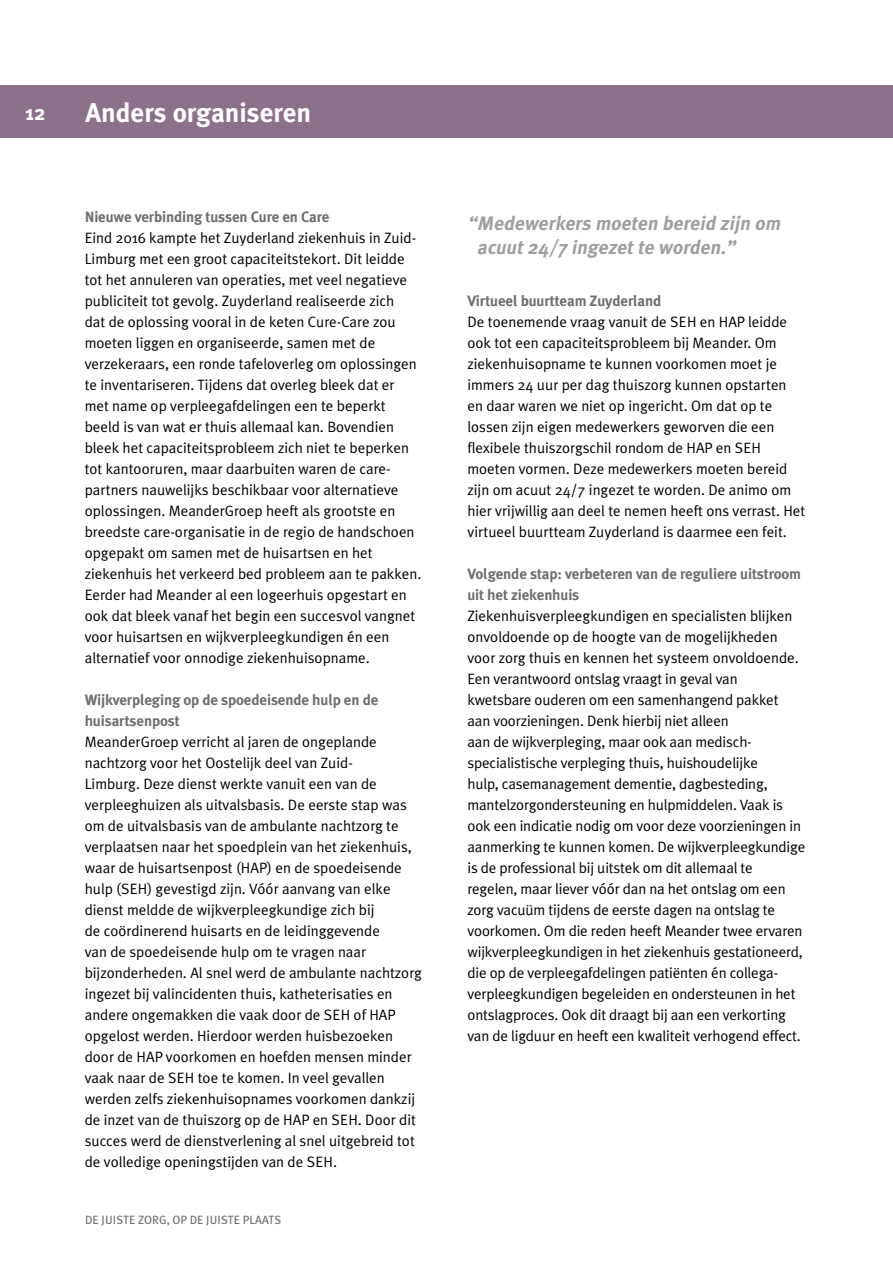
<style>
.page{position:relative;width:893px;height:1263px;background:#fff}
.page>*{position:absolute;margin:0;border:0;box-sizing:border-box;transform-origin:0 0}
.t1{font:700 27px "Meta Plus";color:#fff}
.t2{font:700 21px "Meta Plus";color:#fff}
.t3{font:italic 700 19.5px/24px "Meta Plus";color:#9f9f9f}
.t4{font:15px/21px "Meta Plus";color:#000}
.t5{font:700 15px/21px "Meta Plus";letter-spacing:-.01em;color:#6f6f6f}
.t6{font:12px "Meta Plus Book Caps";letter-spacing:.005em;color:#6f6f6f}
</style>
<div class="page">
<div style="left:0;top:86px;width:893px;height:52px;background:#8c718b"></div>
<h2 class="t2" style="left:26px;top:100px;width:21px">12</h2>
<h1 class="t1" style="left:85px;top:97px;width:227px">Anders organiseren</h1>
<p class="t5" style="left:85px;top:206px;width:246px">Nieuwe verbinding tussen Cure en Care</p>
<p class="t4" style="left:85px;top:227px;width:338px">Eind 2016 kampte het Zuyderland ziekenhuis in Zuid-Limburg met een groot capaciteitstekort. Dit leidde tot het annuleren van operaties, met veel negatieve publiciteit tot gevolg. Zuyderland realiseerde zich<br>dat de oplossing vooral in de keten Cure-Care zou moeten liggen en organiseerde, samen met de verzekeraars, een ronde tafeloverleg om oplossingen te inventariseren. Tijdens dat overleg bleek dat er met name op verpleegafdelingen een te beperkt beeld is van wat er thuis allemaal kan. Bovendien bleek het capaciteitsprobleem zich niet te beperken tot kantooruren, maar daarbuiten waren de care&shy;partners nauwelijks beschikbaar voor alternatieve oplossingen. MeanderGroep heeft als grootste en breedste care-organisatie in de regio de handschoen opgepakt om samen met de huisartsen en het ziekenhuis het verkeerd bed probleem aan te pakken.<br>Eerder had Meander al een logeerhuis opgestart en ook dat bleek vanaf het begin een succesvol vangnet voor huisartsen en wijkverpleegkundigen én een alternatief voor onnodige ziekenhuisopname.</p>
<p class="t5" style="left:85px;top:689px;width:295px">Wijkverpleging op de spoedeisende hulp en de huisartsenpost</p>
<p class="t4" style="left:85px;top:731px;width:339px">MeanderGroep verricht al jaren de ongeplande nachtzorg voor het Oostelijk deel van Zuid-<br>Limburg. Deze dienst werkte vanuit een van de verpleeghuizen als uitvalsbasis. De eerste stap was om de uitvalsbasis van de ambulante nachtzorg te verplaatsen naar het spoedplein van het ziekenhuis, waar de huisartsenpost (HAP) en de spoedeisende hulp (SEH) gevestigd zijn. Vóór aanvang van elke dienst meldde de wijkverpleegkundige zich bij<br>de coördinerend huisarts en de leidinggevende<br>van de spoedeisende hulp om te vragen naar bijzonderheden. Al snel werd de ambulante nachtzorg ingezet bij valincidenten thuis, katheterisaties en andere ongemakken die vaak door de SEH of HAP opgelost werden. Hierdoor werden huisbezoeken door de HAP voorkomen en hoefden mensen minder vaak naar de SEH toe te komen. In veel gevallen werden zelfs ziekenhuisopnames voorkomen dankzij de inzet van de thuiszorg op de HAP en SEH. Door dit succes werd de dienstverlening al snel uitgebreid tot de volledige openingstijden van de SEH.</p>
<p class="t6" style="left:85px;top:1213px;width:198px">DE JUISTE ZORG, OP DE JUISTE PLAATS</p>
<h3 class="t3" style="left:477px;top:212px;width:309px;text-indent:-10px">“Medewerkers moeten bereid zijn om acuut24/7 ingezette worden.”</h3>
<p class="t5" style="left:467px;top:290px;width:195px">Virtueel buurtteam Zuyderland</p>
<p class="t4" style="left:467px;top:311px;width:339px">De toenemende vraag vanuit de SEH en HAP leidde ook tot een capaciteitsprobleem bij Meander. Om ziekenhuisopname te kunnen voorkomen moet je immers 24 uur per dag thuiszorg kunnen opstarten en daar waren we niet op ingericht. Om dat op te lossen zijn eigen medewerkers geworven die een flexibele thuiszorgschil rondom de HAP en SEH moeten vormen. Deze medewerkers moeten bereid zijn om acuut 24/7 ingezet te worden. De animo om hier vrijwillig aan deel te nemen heeft ons verrast. Het virtueel buurtteam Zuyderland is daarmee een feit.</p>
<p class="t5" style="left:467px;top:563px;width:335px">Volgende stap: verbeteren van de reguliere uitstroom uit het ziekenhuis</p>
<p class="t4" style="left:467px;top:605px;width:339px">Ziekenhuisverpleegkundigen en specialisten blijken onvoldoende op de hoogte van de mogelijkheden voor zorg thuis en kennen het systeem onvoldoende.<br>Een verantwoord ontslag vraagt in geval van kwetsbare ouderen om een samenhangend pakket<br>aan voorzieningen. Denk hierbij niet alleen<br>aan de wijkverpleging, maar ook aan medisch&shy;specialistische verpleging thuis, huishoudelijke<br>hulp, casemanagement dementie, dagbesteding, mantelzorgondersteuning en hulpmiddelen. Vaak is ook een indicatie nodig om voor deze voorzieningen in aanmerking te kunnen komen. De wijkverpleegkundige is de professional bij uitstek om dit allemaal te regelen, maar liever vóór dan na het ontslag om een zorg vacuüm tijdens de eerste dagen na ontslag te voorkomen. Om die reden heeft Meander twee ervaren wijkverpleegkundigen in het ziekenhuis gestationeerd, die op de verpleegafdelingen patiënten én collega&shy;verpleegkundigen begeleiden en ondersteunen in het ontslagproces. Ook dit draagt bij aan een verkorting van de ligduur en heeft een kwaliteit verhogend effect.</p>
</div>
